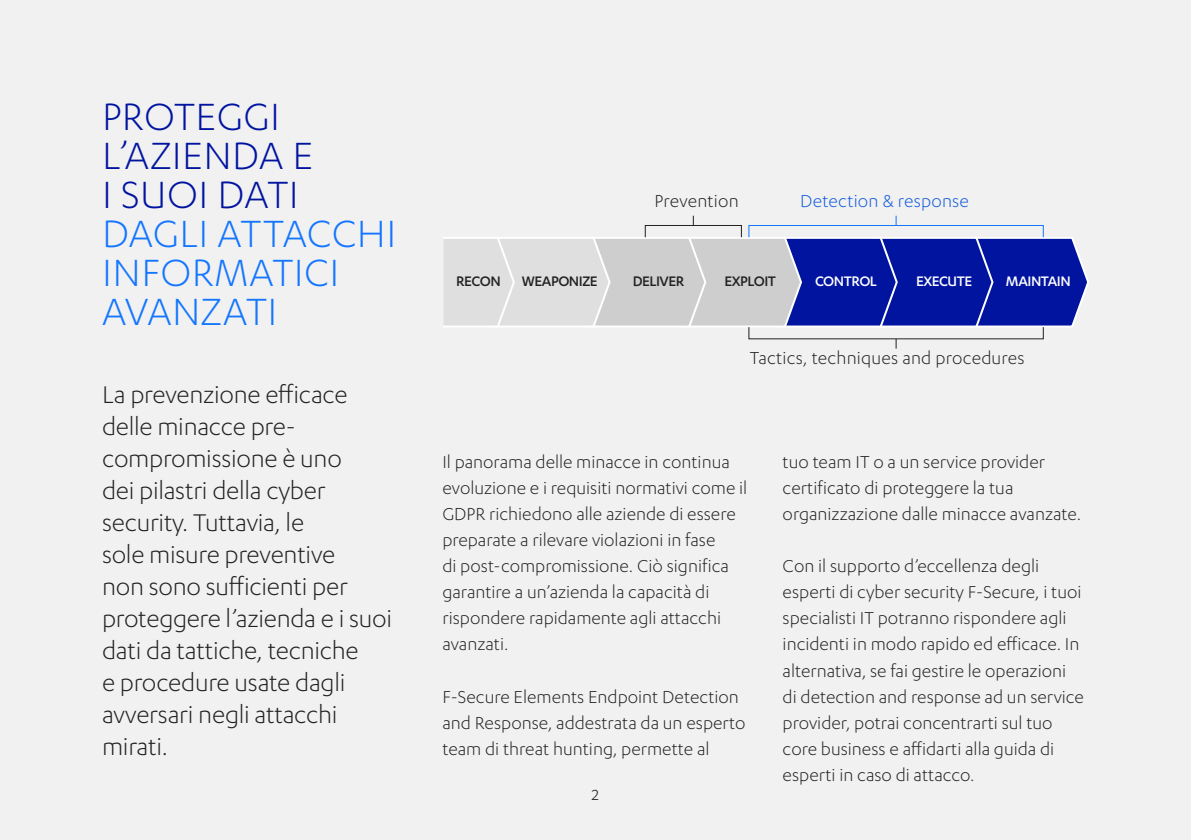
<style>
.page{position:relative;width:1191px;height:840px;background:#fff}
.page>*{position:absolute;margin:0;border:0;box-sizing:border-box;transform-origin:0 0}
.Headline{font:300 44px/39px "F Secure Sans";letter-spacing:.01em;color:#1476ff}
.Lead_Paragraph{font:300 28px/32px "F Secure Sans";letter-spacing:-.01em;color:#212121}
.Body_Text_10_pt{font:300 20px/26px "F Secure Sans";color:#212121}
.Regular{font:300 20px "F Secure Sans";letter-spacing:.01em;color:#212121}
.Regular-2{font:300 20px "F Secure Sans";letter-spacing:.01em;color:#0f58dc}
.t1{font:17px "F Secure Sans";color:#2c2c2c}
.t2{font:500 16px "F Secure Sans";letter-spacing:-.03em;color:#212121}
.t3{font:500 16px "F Secure Sans";letter-spacing:-.03em;color:#fff}
.s1{color:#0014a0}
</style>
<div class="page">
<div style="left:0;top:0;width:1191px;height:839px;background:#f1f1f1"></div>
<svg style="left:443px;top:236px;width:645px;height:93px;background:#8189c3"></svg>
<div style="left:645px;top:225px;width:97px;height:12px;border:1px solid #212121"></div>
<div style="left:748px;top:225px;width:295px;height:12px;border:1px solid #1476ff"></div>
<p class="Headline" style="left:102px;top:96px;width:296px"><span class="s1">PROTEGGI<br>L’AZIENDA E<br>I SUOI DATI<br></span>DAGLI ATTACCHI<br>INFORMATICI<br>AVANZATI</p>
<p class="Lead_Paragraph" style="left:102px;top:377px;width:291px">La prevenzione efficace delle minacce pre&shy;compromissione è uno<br>dei pilastri della cyber security. Tuttavia, le<br>sole misure preventive<br>non sono sufficienti per proteggere l’azienda e i suoi dati da tattiche, tecniche<br>e procedure usate dagli avversari negli attacchi mirati.</p>
<p class="Regular" style="left:654px;top:190px;width:86px">Prevention</p>
<p class="Regular-2" style="left:800px;top:190px;width:170px">Detection &amp; response</p>
<h3 class="t2" style="left:456px;top:272px;width:46px">RECON</h3>
<h3 class="t2" style="left:522px;top:272px;width:77px">WEAPONIZE</h3>
<h3 class="t2" style="left:632px;top:272px;width:53px">DELIVER</h3>
<h3 class="t2" style="left:724px;top:272px;width:53px">EXPLOIT</h3>
<h3 class="t3" style="left:815px;top:272px;width:63px">CONTROL</h3>
<h3 class="t3" style="left:916px;top:272px;width:58px">EXECUTE</h3>
<h3 class="t3" style="left:1006px;top:272px;width:66px">MAINTAIN</h3>
<p class="Regular" style="left:750px;top:347px;width:276px">Tactics, techniques and procedures</p>
<p class="Body_Text_10_pt" style="left:442px;top:448px;width:306px">Il panorama delle minacce in continua evoluzione e i requisiti normativi come il GDPR richiedono alle aziende di essere preparate a rilevare violazioni in fase<br>di post-compromissione. Ciò significa garantire a un’azienda la capacità di rispondere rapidamente agli attacchi avanzati.</p>
<p class="Body_Text_10_pt" style="left:442px;top:682px;width:305px">F-Secure Elements Endpoint Detection and Response, addestrata da un esperto team di threat hunting, permette al</p>
<p class="t1" style="left:592px;top:785px;width:9px">2</p>
<p class="Body_Text_10_pt" style="left:782px;top:448px;width:300px">tuo team IT o a un service provider certificato di proteggere la tua organizzazione dalle minacce avanzate.</p>
<p class="Body_Text_10_pt" style="left:782px;top:552px;width:303px">Con il supporto d’eccellenza degli esperti di cyber security F-Secure, i tuoi specialisti IT potranno rispondere agli incidenti in modo rapido ed efficace. In alternativa, se fai gestire le operazioni di detection and response ad un service provider, potrai concentrarti sul tuo core business e affidarti alla guida di esperti in caso di attacco.</p>
</div>
